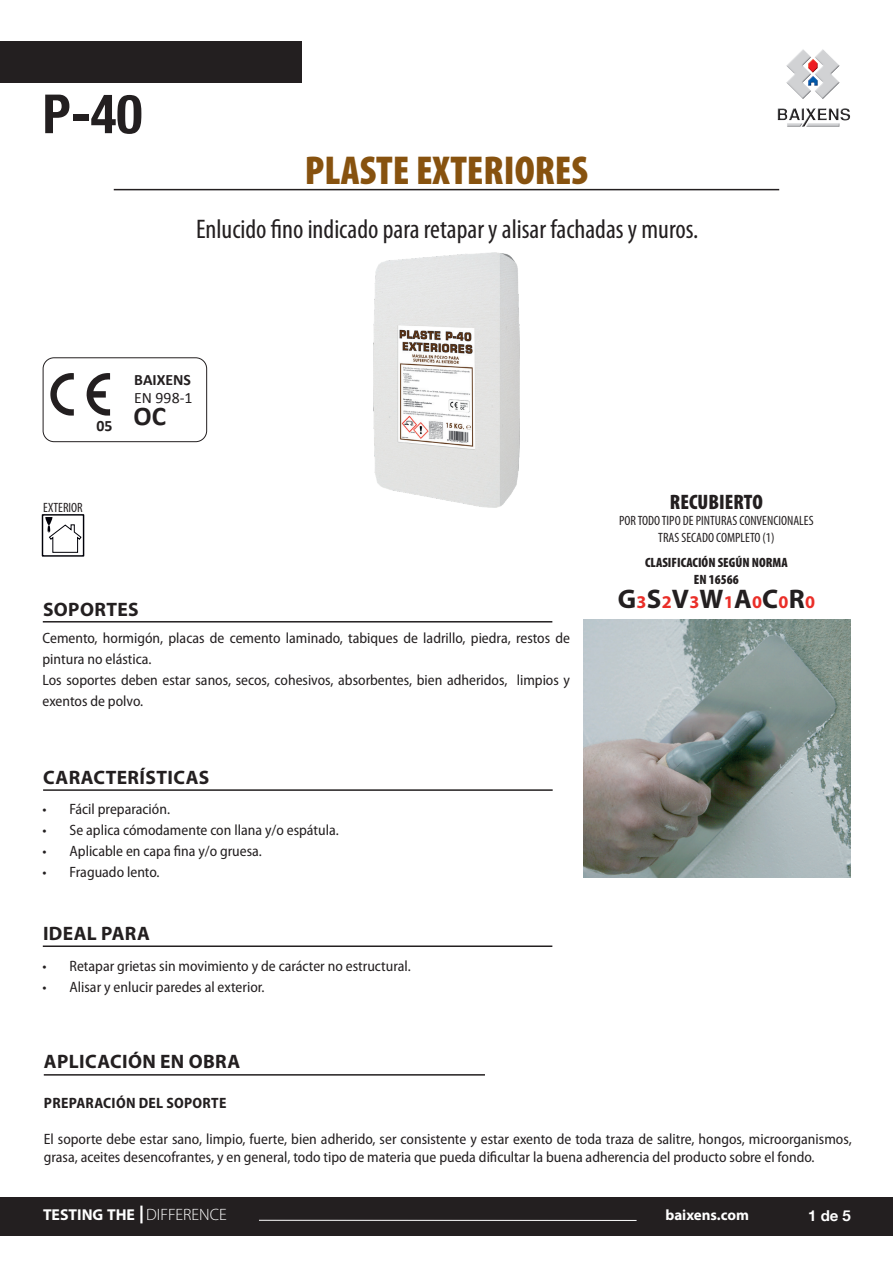
<style>
.page{position:relative;width:893px;height:1263px;background:#fff}
.page>*{position:absolute;margin:0;border:0;box-sizing:border-box;transform-origin:0 0}
.t1{font:700 condensed 54px "Helvetica Neue LT Com";color:#231f20}
.t2{font:900 condensed 40.5px "Myriad Pro";color:#87520f}
.t3{font:condensed 27px "Myriad Pro";color:#231f20}
.t4{font:700 27px "Myriad Pro";color:#231f20}
.t5{font:900 condensed 21px "Myriad Pro";color:#231f20}
.t6{font:700 19.5px "Myriad Pro";letter-spacing:.02em;color:#231f20}
.t7{font:15.9px/28.2px "Calibri";color:#231f20}
.t8{font:700 15.9px "Calibri";color:#231f20}
.t9{font:700 15.75px "Myriad Pro";color:#fff}
.t10{font:semi-condensed 15px/21px "Myriad Pro";color:#231f20}
.t11{font:700 semi-condensed 15px "Myriad Pro";letter-spacing:.02em;color:#231f20}
.t12{font:700 15px "Myriad Pro";color:#fff}
.t13{font:700 15px "Helvetica Neue";color:#fff}
.t14{font:condensed 13.5px/16.5px "Myriad Pro";color:#231f20;text-align:center}
.t15{font:900 condensed 13.5px/16.5px "Myriad Pro";color:#231f20;text-align:center}
.s1{font-weight:700}
.s2{font-size:18px;color:#ea2f29}
.s3{font-weight:300;font-size:16.5px}
</style>
<div class="page">
<div style="left:1px;top:42px;width:301px;height:41px;background:#231f20"></div>
<img style="left:778px;top:49px;width:72px;height:78px">
<hr style="left:114px;top:189px;width:665px;height:1px;background:#231f20">
<div style="left:42px;top:514px;width:42px;height:43px;border:1px solid #000008"></div>
<svg style="left:45px;top:517px;width:37px;height:36px"></svg>
<hr style="left:43px;top:621px;width:509px;height:1px;background:#231f20">
<hr style="left:43px;top:789px;width:510px;height:2px;background:#231f20">
<hr style="left:43px;top:945px;width:509px;height:2px;background:#231f20">
<div style="left:0;top:1196px;width:893px;height:39px;background:#231f20"></div>
<hr style="left:140px;top:1205px;width:3px;height:18px;background:#fff">
<hr style="left:259px;top:1220px;width:378px;height:1px;background:#fff">
<hr style="left:44px;top:1074px;width:441px;height:1px;background:#231f20">
<div style="left:43px;top:357px;width:164px;height:85px;border:1px solid #231f20;border-radius:11px"></div>
<svg style="left:87px;top:373px;width:23px;height:43px"></svg>
<svg style="left:50px;top:373px;width:24px;height:43px"></svg>
<img style="left:584px;top:619px;width:266px;height:258px">
<img style="left:374px;top:252px;width:145px;height:256px">
<h1 class="t1" style="left:43px;top:82px;width:101px">P-40</h1>
<h2 class="t2" style="left:305px;top:148px;width:285px">PLASTE EXTERIORES</h2>
<h3 class="t3" style="left:196px;top:213px;width:504px">Enlucido fino indicado para retapar y alisar fachadas y muros.</h3>
<p class="t8" style="left:134px;top:369px;width:58px">BAIXENS</p>
<p class="t7" style="left:96px;top:384px;width:98px;text-indent:38px">EN 998-1<br><span class="s1">05</span> <sup>OC</sup></p>
<p class="t14" style="left:43px;top:499px;width:41px">EXTERIOR</p>
<h3 class="t6" style="left:43px;top:597px;width:97px">SOPORTES</h3>
<p class="t10" style="left:43px;top:627px;width:529px">Cemento, hormigón, placas de cemento laminado, tabiques de ladrillo, piedra, restos de pintura no elástica.<br>Los soportes deben estar sanos, secos, cohesivos, absorbentes, bien adheridos, limpios y exentos de polvo.</p>
<h3 class="t6" style="left:43px;top:765px;width:168px">CARACTERÍSTICAS</h3>
<p class="t10" style="left:43px;top:799px;width:129px">• Fácil preparación.</p>
<p class="t10" style="left:43px;top:820px;width:298px">• Se aplica cómodamente con llana y/o espátula.</p>
<p class="t10" style="left:43px;top:841px;width:221px">• Aplicable en capa fina y/o gruesa.</p>
<p class="t10" style="left:43px;top:862px;width:119px">• Fraguado lento.</p>
<h3 class="t6" style="left:43px;top:921px;width:108px">IDEAL PARA</h3>
<p class="t10" style="left:43px;top:955px;width:370px">• Retapar grietas sin movimiento y de carácter no estructural.</p>
<p class="t10" style="left:43px;top:976px;width:224px">• Alisar y enlucir paredes al exterior.</p>
<h3 class="t5" style="left:670px;top:490px;width:94px">RECUBIERTO</h3>
<p class="t14" style="left:619px;top:512px;width:196px">POR TODO TIPO DE PINTURAS CONVENCIONALES<br>TRAS SECADO COMPLETO (1)</p>
<p class="t15" style="left:645px;top:555px;width:144px">CLASIFICACIÓN SEGÚN NORMA<br>EN 16566</p>
<h3 class="t4" style="left:618px;top:581px;width:199px">G<span class="s2">3</span>S<span class="s2">2</span>V<span class="s2">3</span>W<span class="s2">1</span>A<span class="s2">0</span>C<span class="s2">0</span>R<span class="s2">0</span></h3>
<h3 class="t6" style="left:44px;top:1049px;width:198px">APLICACIÓN EN OBRA</h3>
<p class="t11" style="left:44px;top:1095px;width:184px">PREPARACIÓN DEL SOPORTE</p>
<p class="t10" style="left:44px;top:1131px;width:809px;line-height:18px">El soporte debe estar sano, limpio, fuerte, bien adherido, ser consistente y estar exento de toda traza de salitre, hongos, microorganismos, grasa, aceites desencofrantes, y en general, todo tipo de materia que pueda dificultar la buena adherencia del producto sobre el fondo.</p>
<p class="t9" style="left:43px;top:1204px;width:185px">TESTING THE <span class="s3">DIFFERENCE</span></p>
<p class="t12" style="left:665px;top:1205px;width:85px">baixens.com</p>
<p class="t13" style="left:808px;top:1203px;width:44px">1 de 5</p>
</div>
